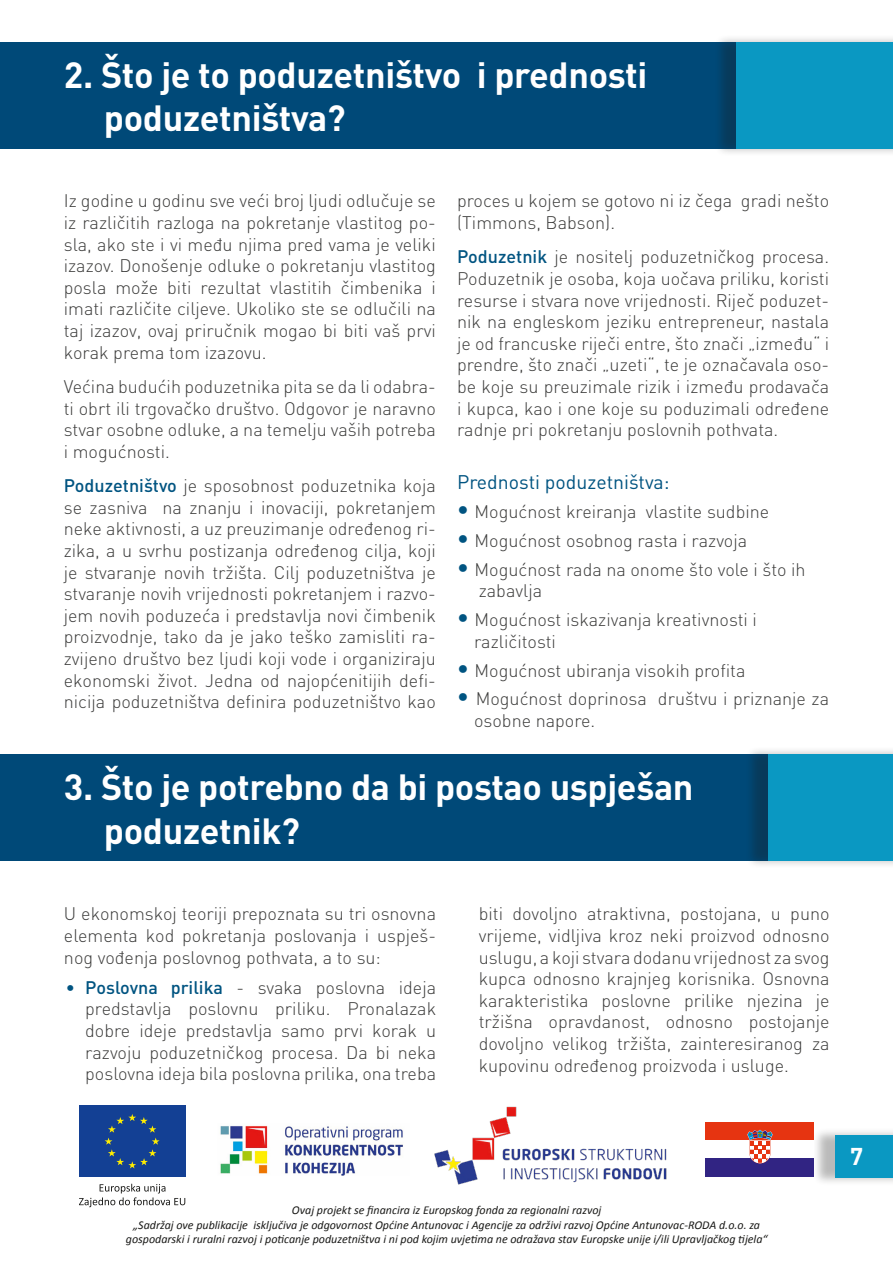
<style>
.page{position:relative;width:893px;height:1263px;background:#fff}
.page>*{position:absolute;margin:0;border:0;box-sizing:border-box;transform-origin:0 0}
.t1{font:700 36px/43.2px "DIN Pro";letter-spacing:-.01em;color:#fff}
.t2{font:700 24px "DIN Pro";color:#fff}
.t3{font:19.5px "DIN Pro";color:#005481}
.t4{font:300 18px/21.6px "DIN Pro";color:#3b3b3a;text-align:justify}
.t5{font:italic 12px/14.4px "Calibri";color:#1a1a18;text-align:center}
.s1{font-weight:500;color:#005481}
.s2{font-weight:700;font-size:24px;color:#005481}
</style>
<div class="page">
<div style="left:812px;top:1127px;width:81px;height:59px;background:#1a1a18;opacity:.3"></div>
<div style="left:835px;top:1135px;width:58px;height:42px;background:#0a98c2"></div>
<img style="left:434px;top:1106px;width:233px;height:79px">
<img style="left:220px;top:1125px;width:183px;height:50px">
<div style="left:705px;top:1122px;width:109px;height:18px;background:#e63411"></div>
<div style="left:705px;top:1140px;width:109px;height:18px;background:#fff"></div>
<div style="left:705px;top:1158px;width:109px;height:18px;background:#312483"></div>
<svg style="left:747px;top:1129px;width:26px;height:34px"></svg>
<div style="left:79px;top:1105px;width:106px;height:72px;background:#134094"></div>
<svg style="left:105px;top:1114px;width:55px;height:54px"></svg>
<svg style="left:79px;top:1184px;width:106px;height:23px"></svg>
<div style="left:0;top:43px;width:893px;height:106px;background:#004978"></div>
<div style="left:0;top:755px;width:893px;height:106px;background:#004978"></div>
<div style="left:714px;top:34px;width:179px;height:123px;background:#1a1a18;opacity:.3"></div>
<div style="left:737px;top:43px;width:156px;height:106px;background:#0a98c2"></div>
<div style="left:745px;top:746px;width:148px;height:123px;background:#1a1a18;opacity:.3"></div>
<div style="left:768px;top:755px;width:125px;height:106px;background:#0a98c2"></div>
<h1 class="t1" style="left:104px;top:52px;width:545px;text-indent:-40px">2. Što je to poduzetništvo i prednosti poduzetništva?</h1>
<p class="t4" style="left:64px;top:189px;width:374px">Iz godine u godinu sve veći broj ljudi odlučuje se iz različitih razloga na pokretanje vlastitog po&shy;sla, ako ste i vi među njima pred vama je veliki izazov. Donošenje odluke o pokretanju vlastitog posla može biti rezultat vlastitih čimbenika i imati različite ciljeve. Ukoliko ste se odlučili na taj izazov, ovaj priručnik mogao bi biti vaš prvi korak prema tom izazovu.</p>
<p class="t4" style="left:64px;top:375px;width:374px">Većina budućih poduzetnika pita se da li odabra&shy;ti obrt ili trgovačko društvo. Odgovor je naravno stvar osobne odluke, a na temelju vaših potreba i mogućnosti.</p>
<p class="t4" style="left:64px;top:474px;width:374px"><span class="s1">Poduzetništvo</span> je sposobnost poduzetnika koja se zasniva na znanju i inovaciji, pokretanjem neke aktivnosti, a uz preuzimanje određenog ri&shy;zika, a u svrhu postizanja određenog cilja, koji je stvaranje novih tržišta. Cilj poduzetništva je stvaranje novih vrijednosti pokretanjem i razvo&shy;jem novih poduzeća i predstavlja novi čimbenik proizvodnje, tako da je jako teško zamisliti ra&shy;zvijeno društvo bez ljudi koji vode i organiziraju ekonomski život. Jedna od najopćenitijih defi&shy;nicija poduzetništva definira poduzetništvo kao</p>
<p class="t4" style="left:457px;top:189px;width:374px">proces u kojem se gotovo ni iz čega gradi nešto (Timmons, Babson).</p>
<p class="t4" style="left:457px;top:245px;width:374px"><span class="s1">Poduzetnik</span> je nositelj poduzetničkog procesa.<br>Poduzetnik je osoba, koja uočava priliku, koristi resurse i stvara nove vrijednosti. Riječ poduzet&shy;nik na engleskom jeziku entrepreneur, nastala je od francuske riječi entre, što znači „između“ i prendre, što znači „uzeti“, te je označavala oso&shy;be koje su preuzimale rizik i između prodavača i kupca, kao i one koje su poduzimali određene radnje pri pokretanju poslovnih pothvata.</p>
<p class="t3" style="left:457px;top:469px;width:214px">Prednosti poduzetništva:</p>
<p class="t4" style="left:457px;top:500px;width:314px"><span class="s2">•</span> Mogućnost kreiranja vlastite sudbine</p>
<p class="t4" style="left:457px;top:529px;width:292px"><span class="s2">•</span> Mogućnost osobnog rasta i razvoja</p>
<p class="t4" style="left:479px;top:558px;width:328px;text-indent:-22px"><span class="s2">•</span> Mogućnost rada na onome što vole i što ih zabavlja</p>
<p class="t4" style="left:474px;top:608px;width:284px;text-indent:-17px"><span class="s2">•</span> Mogućnost iskazivanja kreativnosti i različitosti</p>
<p class="t4" style="left:457px;top:658px;width:290px"><span class="s2">•</span> Mogućnost ubiranja visokih profita</p>
<p class="t4" style="left:474px;top:687px;width:357px;text-indent:-17px"><span class="s2">•</span> Mogućnost doprinosa društvu i priznanje za osobne napore.</p>
<h1 class="t1" style="left:104px;top:764px;width:591px;text-indent:-40px">3. Što je potrebno da bi postao uspješan poduzetnik?</h1>
<p class="t4" style="left:64px;top:902px;width:374px">U ekonomskoj teoriji prepoznata su tri osnovna elementa kod pokretanja poslovanja i uspješ&shy;nog vođenja poslovnog pothvata, a to su:</p>
<p class="t4" style="left:85px;top:976px;width:352px;text-indent:-19px"><span class="s1">• Poslovna prilika</span> - svaka poslovna ideja predstavlja poslovnu priliku. Pronalazak dobre ideje predstavlja samo prvi korak u razvoju poduzetničkog procesa. Da bi neka poslovna ideja bila poslovna prilika, ona treba</p>
<p class="t4" style="left:479px;top:902px;width:352px">biti dovoljno atraktivna, postojana, u puno vrijeme, vidljiva kroz neki proizvod odnosno uslugu, a koji stvara dodanu vrijednost za svog kupca odnosno krajnjeg korisnika. Osnovna karakteristika poslovne prilike njezina je tržišna opravdanost, odnosno postojanje dovoljno velikog tržišta, zainteresiranog za kupovinu određenog proizvoda i usluge.</p>
<p class="t5" style="left:126px;top:1203px;width:643px">Ovaj projekt se financira iz Europskog fonda za regionalni razvoj<br>„Sadržaj ove publikacije isključiva je odgovornost Općine Antunovac i Agencije za održivi razvoj Općine Antunovac-RODA d.o.o. za gospodarski i ruralni razvoj i poticanje poduzetništva i ni pod kojim uvjetima ne odražava stav Europske unije i/ili Upravljačkog tijela“</p>
<h2 class="t2" style="left:850px;top:1140px;width:15px">7</h2>
</div>
